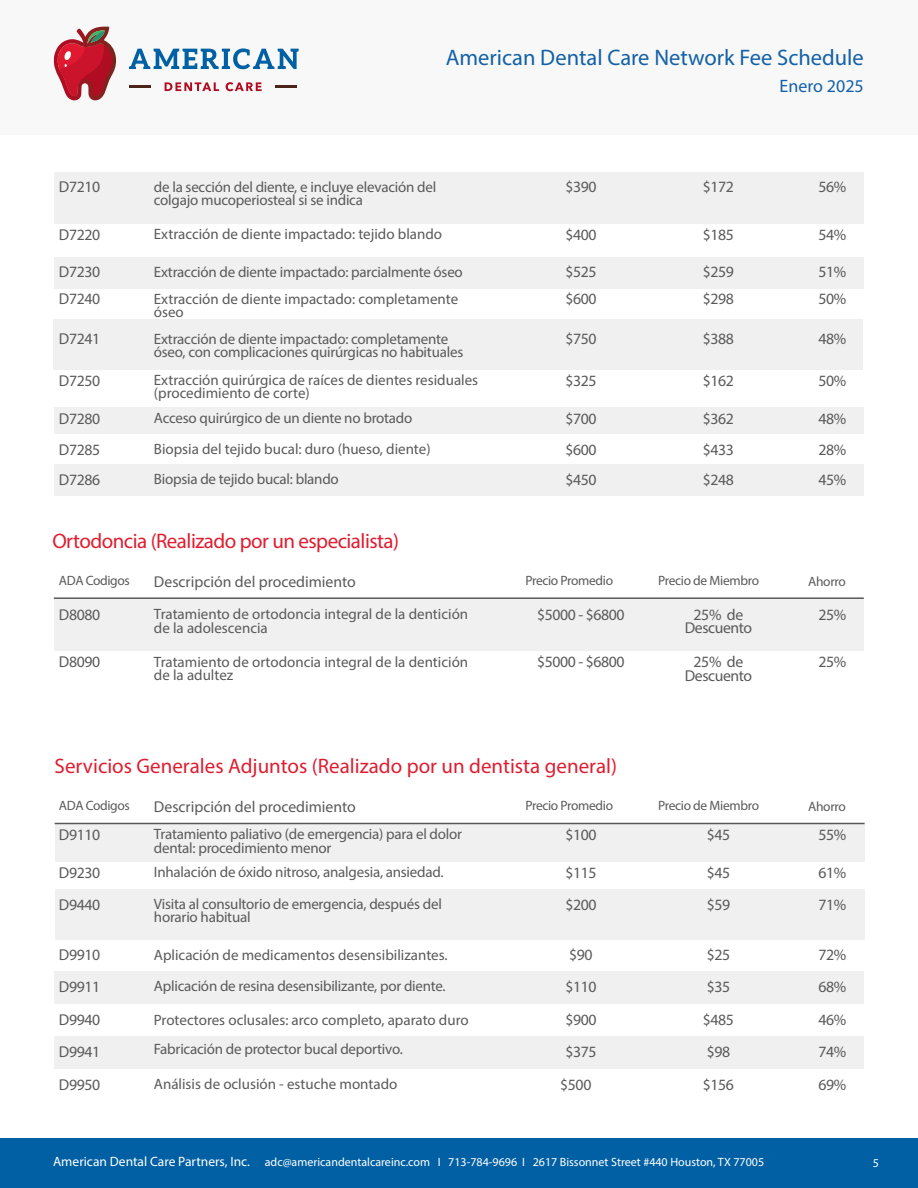
<style>
.page{position:relative;width:918px;height:1188px;background:#fff}
.page>*{position:absolute;margin:0;border:0;box-sizing:border-box;transform-origin:0 0}
.t1{font:22.5px "Myriad Pro";color:#1361a7}
.t2{font:21px "Myriad Pro";color:#e01d30}
.t3{font:21px "Myriad Pro";letter-spacing:-.025em;color:#e01d30}
.t4{font:18px "Myriad Pro";color:#1361a7}
.t5{font:15.75px/13.5px "Myriad Pro";letter-spacing:-.025em;color:#5a5a5a;text-align:center}
.t6{font:15.75px "Myriad Pro";color:#5a5a5a}
.t7{font:15px/13.5px "Myriad Pro";letter-spacing:-.015em;color:#5a5a5a}
.t8{font:13.5px "Myriad Pro";letter-spacing:-.025em;color:#5a5a5a}
.t9{font:12px "Myriad Pro";color:#fff}
.s1{font-size:13.5px}
</style>
<div class="page">
<div style="left:0;top:0;width:918px;height:135px;background:#f8f8f8"></div>
<svg style="left:54px;top:27px;width:62px;height:74px"></svg>
<svg style="left:165px;top:82px;width:54px;height:9px"></svg>
<svg style="left:226px;top:82px;width:36px;height:9px"></svg>
<hr style="left:129px;top:85px;width:21px;height:3px;background:#4d241a">
<hr style="left:275px;top:85px;width:21px;height:3px;background:#4d241a">
<svg style="left:129px;top:48px;width:170px;height:21px"></svg>
<div style="left:0;top:1139px;width:918px;height:49px;background:#0060a3"></div>
<div style="left:54px;top:320px;width:809px;height:50px;background:#f0f0f0"></div>
<div style="left:55px;top:407px;width:809px;height:26px;background:#f0f0f0"></div>
<div style="left:55px;top:465px;width:809px;height:31px;background:#f0f0f0"></div>
<div style="left:55px;top:598px;width:809px;height:53px;background:#f0f0f0"></div>
<hr style="left:54px;top:597px;width:810px;height:2px;background:#5a5a5a">
<div style="left:55px;top:889px;width:810px;height:50px;background:#f0f0f0"></div>
<div style="left:55px;top:823px;width:810px;height:38px;background:#f0f0f0"></div>
<hr style="left:55px;top:823px;width:810px;height:1px;background:#5a5a5a">
<div style="left:55px;top:971px;width:809px;height:33px;background:#f0f0f0"></div>
<div style="left:55px;top:1036px;width:809px;height:34px;background:#f0f0f0"></div>
<div style="left:54px;top:172px;width:809px;height:51px;background:#f0f0f0"></div>
<div style="left:55px;top:257px;width:809px;height:32px;background:#f0f0f0"></div>
<p class="t1" style="left:446px;top:44px;width:420px">American Dental Care Network Fee Schedule</p>
<p class="t4" style="left:780px;top:75px;width:86px">Enero 2025</p>
<p class="t5" style="left:59px;top:180px;width:43px">D7210</p>
<p class="t7" style="left:154px;top:180px;width:284px">de la sección del diente, e incluye elevación del colgajo mucoperiosteal si se indica</p>
<p class="t5" style="left:565px;top:180px;width:33px">$390</p>
<p class="t5" style="left:703px;top:180px;width:33px">$172</p>
<p class="t5" style="left:818px;top:180px;width:29px">56%</p>
<p class="t5" style="left:59px;top:228px;width:43px">D7220</p>
<p class="t7" style="left:154px;top:227px;width:290px">Extracción de diente impactado: tejido blando</p>
<p class="t5" style="left:565px;top:228px;width:33px">$400</p>
<p class="t5" style="left:703px;top:228px;width:33px">$185</p>
<p class="t5" style="left:818px;top:228px;width:29px">54%</p>
<p class="t5" style="left:59px;top:265px;width:43px">D7230</p>
<p class="t7" style="left:154px;top:265px;width:310px">Extracción de diente impactado: parcialmente óseo</p>
<p class="t5" style="left:565px;top:265px;width:33px">$525</p>
<p class="t5" style="left:703px;top:265px;width:33px">$259</p>
<p class="t5" style="left:818px;top:265px;width:29px">51%</p>
<p class="t5" style="left:59px;top:292px;width:43px">D7240</p>
<p class="t7" style="left:154px;top:292px;width:306px">Extracción de diente impactado: completamente óseo</p>
<p class="t5" style="left:565px;top:292px;width:33px">$600</p>
<p class="t5" style="left:703px;top:292px;width:33px">$298</p>
<p class="t5" style="left:818px;top:292px;width:29px">50%</p>
<p class="t5" style="left:59px;top:332px;width:43px">D7241</p>
<p class="t7" style="left:154px;top:332px;width:311px">Extracción de diente impactado: completamente óseo, con complicaciones quirúrgicas no habituales</p>
<p class="t5" style="left:565px;top:332px;width:33px">$750</p>
<p class="t5" style="left:703px;top:332px;width:33px">$388</p>
<p class="t5" style="left:818px;top:332px;width:29px">48%</p>
<p class="t5" style="left:59px;top:373px;width:43px">D7250</p>
<p class="t7" style="left:154px;top:373px;width:326px">Extracción quirúrgica de raíces de dientes residuales (procedimiento de corte)</p>
<p class="t5" style="left:565px;top:373px;width:33px">$325</p>
<p class="t5" style="left:703px;top:373px;width:33px">$162</p>
<p class="t5" style="left:818px;top:373px;width:29px">50%</p>
<p class="t5" style="left:59px;top:412px;width:43px">D7280</p>
<p class="t7" style="left:154px;top:411px;width:260px">Acceso quirúrgico de un diente no brotado</p>
<p class="t5" style="left:565px;top:412px;width:33px">$700</p>
<p class="t5" style="left:703px;top:412px;width:33px">$362</p>
<p class="t5" style="left:818px;top:412px;width:29px">48%</p>
<p class="t5" style="left:59px;top:443px;width:43px">D7285</p>
<p class="t7" style="left:154px;top:442px;width:278px">Biopsia del tejido bucal: duro (hueso, diente)</p>
<p class="t5" style="left:565px;top:443px;width:33px">$600</p>
<p class="t5" style="left:703px;top:443px;width:33px">$433</p>
<p class="t5" style="left:818px;top:443px;width:29px">28%</p>
<p class="t5" style="left:59px;top:473px;width:43px">D7286</p>
<p class="t7" style="left:154px;top:472px;width:186px">Biopsia de tejido bucal: blando</p>
<p class="t5" style="left:565px;top:473px;width:33px">$450</p>
<p class="t5" style="left:703px;top:473px;width:33px">$248</p>
<p class="t5" style="left:818px;top:473px;width:29px">45%</p>
<p class="t3" style="left:52px;top:528px;width:348px">Ortodoncia (Realizado por un especialista)</p>
<p class="t8" style="left:59px;top:572px;width:72px">ADA Codigos</p>
<p class="t6" style="left:154px;top:572px;width:204px">Descripción del procedimiento</p>
<p class="t8" style="left:525px;top:572px;width:89px">Precio Promedio</p>
<p class="t8" style="left:658px;top:572px;width:102px">Precio de Miembro</p>
<p class="t8" style="left:808px;top:573px;width:39px">Ahorro</p>
<p class="t5" style="left:59px;top:607px;width:43px">D8080</p>
<p class="t7" style="left:154px;top:607px;width:316px">Tratamiento de ortodoncia integral de la dentición de la adolescencia</p>
<p class="t5" style="left:537px;top:607px;width:89px">$5000 - $6800</p>
<p class="t5" style="left:685px;top:607px;width:69px">25% de<br>Descuento</p>
<p class="t5" style="left:818px;top:607px;width:29px">25%</p>
<p class="t5" style="left:59px;top:655px;width:43px">D8090</p>
<p class="t7" style="left:154px;top:655px;width:316px">Tratamiento de ortodoncia integral de la dentición de la adultez</p>
<p class="t5" style="left:685px;top:655px;width:69px">25% de<br>Descuento</p>
<p class="t5" style="left:818px;top:655px;width:29px">25%</p>
<p class="t5" style="left:537px;top:655px;width:89px">$5000 - $6800</p>
<p class="t2" style="left:55px;top:753px;width:564px">Servicios Generales Adjuntos (Realizado por un dentista general)</p>
<p class="t8" style="left:59px;top:797px;width:72px">ADA Codigos</p>
<p class="t6" style="left:154px;top:797px;width:204px">Descripción del procedimiento</p>
<p class="t8" style="left:525px;top:797px;width:89px">Precio Promedio</p>
<p class="t8" style="left:658px;top:797px;width:102px">Precio de Miembro</p>
<p class="t8" style="left:808px;top:798px;width:39px">Ahorro</p>
<p class="t5" style="left:59px;top:828px;width:43px">D9110</p>
<p class="t7" style="left:154px;top:827px;width:310px">Tratamiento paliativo (de emergencia) para el dolor dental: procedimiento menor</p>
<p class="t5" style="left:565px;top:828px;width:33px">$100</p>
<p class="t5" style="left:707px;top:828px;width:25px">$45</p>
<p class="t5" style="left:818px;top:828px;width:29px">55%</p>
<p class="t5" style="left:59px;top:866px;width:43px">D9230</p>
<p class="t7" style="left:154px;top:865px;width:291px">Inhalación de óxido nitroso, analgesia, ansiedad.</p>
<p class="t5" style="left:565px;top:866px;width:33px">$115</p>
<p class="t5" style="left:707px;top:866px;width:25px">$45</p>
<p class="t5" style="left:818px;top:866px;width:29px">61%</p>
<p class="t5" style="left:59px;top:897px;width:43px">D9440</p>
<p class="t7" style="left:154px;top:897px;width:290px">Visita al consultorio de emergencia, después del horario habitual</p>
<p class="t5" style="left:565px;top:897px;width:33px">$200</p>
<p class="t5" style="left:707px;top:897px;width:25px">$59</p>
<p class="t5" style="left:818px;top:897px;width:29px">71%</p>
<p class="t5" style="left:59px;top:948px;width:43px">D9910</p>
<p class="t7" style="left:154px;top:948px;width:295px">Aplicación de medicamentos desensibilizantes.</p>
<p class="t5" style="left:569px;top:948px;width:25px">$90</p>
<p class="t5" style="left:707px;top:948px;width:25px">$25</p>
<p class="t5" style="left:818px;top:948px;width:29px">72%</p>
<p class="t5" style="left:59px;top:979px;width:43px">D9911</p>
<p class="t7" style="left:154px;top:979px;width:293px">Aplicación de resina desensibilizante, por diente.</p>
<p class="t5" style="left:565px;top:979px;width:33px">$110</p>
<p class="t5" style="left:707px;top:979px;width:25px">$35</p>
<p class="t5" style="left:818px;top:979px;width:29px">68%</p>
<p class="t5" style="left:59px;top:1013px;width:43px">D9940</p>
<p class="t7" style="left:154px;top:1013px;width:316px">Protectores oclusales: arco completo, aparato duro</p>
<p class="t5" style="left:565px;top:1013px;width:33px">$900</p>
<p class="t5" style="left:703px;top:1013px;width:33px">$485</p>
<p class="t5" style="left:818px;top:1013px;width:29px">46%</p>
<p class="t5" style="left:59px;top:1045px;width:43px">D9941</p>
<p class="t7" style="left:154px;top:1042px;width:250px">Fabricación de protector bucal deportivo.</p>
<p class="t5" style="left:565px;top:1045px;width:33px">$375</p>
<p class="t5" style="left:707px;top:1045px;width:25px">$98</p>
<p class="t5" style="left:818px;top:1045px;width:29px">74%</p>
<p class="t5" style="left:59px;top:1077px;width:43px">D9950</p>
<p class="t7" style="left:154px;top:1077px;width:245px">Análisis de oclusión - estuche montado</p>
<p class="t5" style="left:560px;top:1077px;width:33px">$500</p>
<p class="t5" style="left:703px;top:1077px;width:33px">$156</p>
<p class="t5" style="left:818px;top:1077px;width:29px">69%</p>
<p class="t9" style="left:53px;top:1155px;width:713px"><span class="s1">American Dental Care Partners, Inc.</span> adc@americandentalcareinc.com I 713-784-9696 I 2617 Bissonnet Street #440 Houston, TX 77005</p>
<p class="t9" style="left:873px;top:1155px;width:8px">5</p>
</div>
